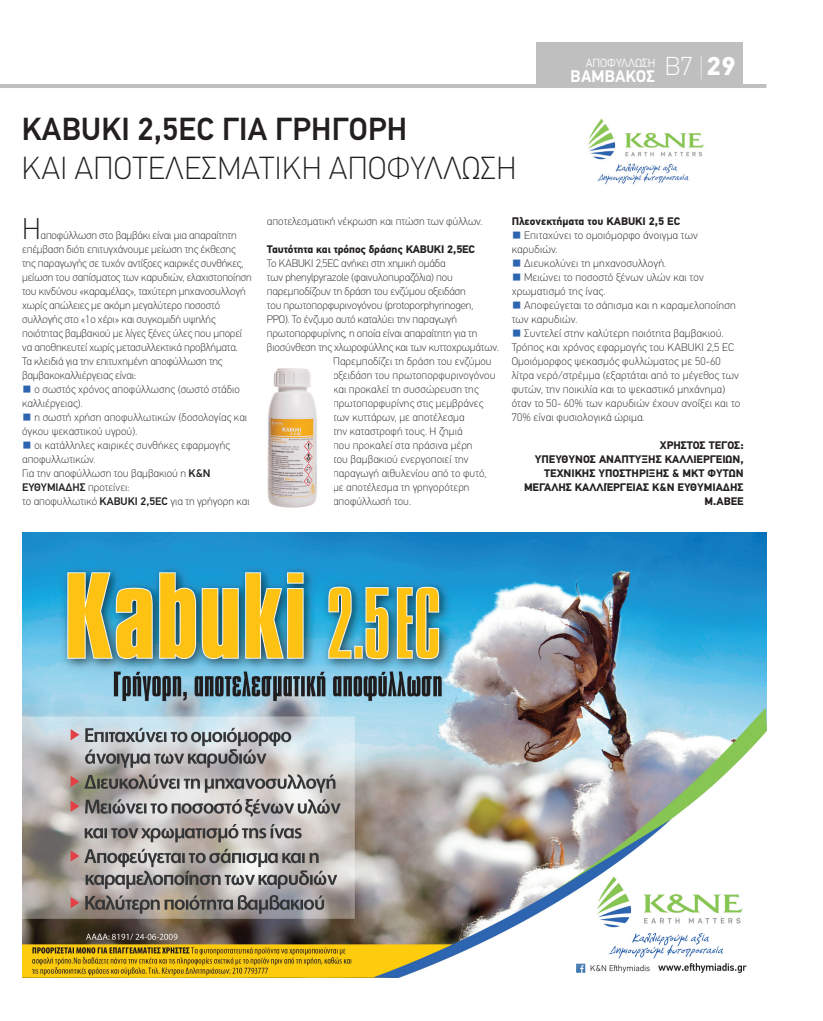
<style>
.page{position:relative;width:823px;height:1021px;background:#fff}
.page>*{position:absolute;margin:0;border:0;box-sizing:border-box;transform-origin:0 0}
.t1{font:100 32px "PF Din Text Pro";letter-spacing:.01em;color:#231f20}
.t2{font:500 32px "PF Din Text Pro";letter-spacing:.01em;color:#231f20}
.t3{font:100 30px "PF Din Text Pro";color:#231f20}
.t4{font:100 26px "PF Din Text Pro";color:#fff}
.t5{font:700 17px "PF Din Display Pro";letter-spacing:.005em;color:#fff}
.t6{font:300 12px "PF Din Display Pro";letter-spacing:.01em;color:#fff}
.t7{font:100 11px/14px "PF Din Text Pro";letter-spacing:.01em;color:#231f20}
.t8{font:100 11px/14px "PF Din Text Pro";letter-spacing:-.01em;color:#231f20}
.t9{font:700 11px/14px "PF Din Text Pro";color:#231f20;text-align:right}
.s1{font-style:inherit}
.s2{font-weight:700}
.s3{color:#2e65b0}
.s4{font-weight:500}
</style>
<div class="page">
<hr style="left:0;top:84px;width:765px;height:4px;background:#c0bfbf">
<img style="left:23px;top:532px;width:742px;height:445px">
<div style="left:536px;top:43px;width:206px;height:42px;background:#c0bfbf"></div>
<img style="left:588px;top:118px;width:116px;height:67px">
<img style="left:267px;top:368px;width:50px;height:139px">
<h1 class="t2" style="left:22px;top:109px;width:386px">KABUKI 2,5EC ΓΙΑ ΓΡΉΓΟΡΗ</h1>
<h1 class="t1" style="left:22px;top:149px;width:496px">ΚΑΙ ΑΠΟΤΕΛΕΣΜΑΤΙΚΉ ΑΠΟΦΎΛΛΩΣΗ</h1>
<p class="t6" style="left:585px;top:56px;width:71px">ΑΠΟΦΥΛΛΩΣΗ</p>
<h3 class="t5" style="left:570px;top:66px;width:86px">ΒΑΜΒΑΚΟΣ</h3>
<h3 class="t4" style="left:664px;top:51px;width:73px">B7 <span class="s1">|</span><span class="s2">29</span></h3>
<h2 class="t3" style="left:22px;top:211px;width:20px">H</h2>
<p class="t8" style="left:22px;top:228px;width:231px;text-indent:18px">αποφύλλωση στο βαμβάκι είναι μια απαραίτητη επέμβαση διότι επιτυγχάνουμε μείωση της έκθεσης της παραγωγής σε τυχόν αντίξοες καιρικές συνθήκες, μείωση του σαπίσματος των καρυδιών, ελαχιστοποίηση του κινδύνου «καραμέλας», ταχύτερη μηχανοσυλλογή χωρίς απώλειες με ακόμη μεγαλύτερο ποσοστό συλλογής στο «1ο χέρι» και συγκομιδή υψηλής ποιότητας βαμβακιού με λίγες ξένες ύλες που μπορεί να αποθηκευτεί χωρίς μετασυλλεκτικά προβλήματα.<br>Τα κλειδιά για την επιτυχημένη αποφύλλωση της βαμβακοκαλλιέργειας είναι:</p>
<p class="t7" style="left:22px;top:382px;width:219px"><span class="s3">■</span> ο σωστός χρόνος αποφύλλωσης (σωστό στάδιο καλλιέργειας).</p>
<p class="t7" style="left:22px;top:410px;width:226px"><span class="s3">■</span> η σωστή χρήση αποφυλλωτικών (δοσολογίας και όγκου ψεκαστικού υγρού).</p>
<p class="t7" style="left:22px;top:438px;width:229px"><span class="s3">■</span> οι κατάλληλες καιρικές συνθήκες εφαρμογής αποφυλλωτικών.<br>Για την αποφύλλωση του βαμβακιού η <span class="s4">Κ&amp;Ν ΕΥΘΥΜΙΑΔΗΣ</span> προτείνει:<br>το αποφυλλωτικό <span class="s4">KABUKI 2,5EC</span> για τη γρήγορη και</p>
<p class="t7" style="left:267px;top:214px;width:217px">αποτελεσματική νέκρωση και πτώση των φύλλων.</p>
<p class="t9" style="left:267px;top:242px;width:210px">Ταυτότητα και τρόπος δράσης KABUKI 2,5EC</p>
<p class="t8" style="left:267px;top:256px;width:180px">Το KABUKI 2,5EC ανήκει στη χημική ομάδα</p>
<p class="t8" style="left:267px;top:270px;width:187px">των phenylpyrazole (φαινυλοπυραζόλια) που</p>
<p class="t8" style="left:267px;top:284px;width:200px">παρεμποδίζουν τη δράση του ενζύμου οξειδάση</p>
<p class="t8" style="left:267px;top:298px;width:208px">του πρωτοπορφυρινογόνου (protoporphyrinogen,</p>
<p class="t8" style="left:267px;top:312px;width:191px">PPO). Το ένζυμο αυτό καταλύει την παραγωγή</p>
<p class="t8" style="left:267px;top:326px;width:212px">πρωτοπορφυρίνης, η οποία είναι απαραίτητη για τη</p>
<p class="t8" style="left:267px;top:340px;width:233px">βιοσύνθεση της χλωροφύλλης και των κυττοχρωμάτωv.</p>
<p class="t7" style="left:333px;top:354px;width:160px">Παρεμποδίζει τη δράση του ενζύμου</p>
<p class="t7" style="left:333px;top:368px;width:164px">οξειδάση του πρωτοπορφυρινογόνου</p>
<p class="t7" style="left:333px;top:382px;width:147px">και προκαλεί τη συσσώρευση της</p>
<p class="t7" style="left:333px;top:396px;width:152px">πρωτοπορφυρίνης στις μεμβράνες</p>
<p class="t7" style="left:333px;top:410px;width:133px">των κυττάρων, με αποτέλεσμα</p>
<p class="t7" style="left:333px;top:424px;width:131px">την καταστροφή τους. Η ζημιά</p>
<p class="t7" style="left:333px;top:438px;width:141px">που προκαλεί στα πράσινα μέρη</p>
<p class="t7" style="left:333px;top:452px;width:137px">του βαμβακιού ενεργοποιεί την</p>
<p class="t7" style="left:333px;top:466px;width:155px">παραγωγή αιθυλενίου από το φυτό,</p>
<p class="t7" style="left:333px;top:480px;width:138px">με αποτέλεσμα τη γρηγορότερη</p>
<p class="t7" style="left:333px;top:494px;width:79px">αποφύλλωσή του.</p>
<p class="t9" style="left:511px;top:214px;width:170px">Πλεονεκτήματα του KABUKI 2,5 EC</p>
<p class="t7" style="left:511px;top:228px;width:188px"><span class="s3">■</span> Επιταχύνει το ομοιόμορφο άνοιγμα των καρυδιών.</p>
<p class="t7" style="left:511px;top:256px;width:156px"><span class="s3">■</span> Διευκολύνει τη μηχανοσυλλογή.</p>
<p class="t7" style="left:511px;top:270px;width:193px"><span class="s3">■</span> Μειώνει το ποσοστό ξένων υλών και τον χρωματισμό της ίνας.</p>
<p class="t7" style="left:511px;top:298px;width:225px"><span class="s3">■</span> Αποφεύγεται το σάπισμα και η καραμελοποίηση των καρυδιών.</p>
<p class="t7" style="left:511px;top:326px;width:230px"><span class="s3">■</span> Συντελεί στην καλύτερη ποιότητα βαμβακιού.<br>Τρόπος και χρόνος εφαρμογής του KABUKI 2,5 EC Ομοιόμορφος ψεκασμός φυλλώματος με 50-60 λίτρα νερό/στρέμμα (εξαρτάται από το μέγεθος των φυτών, την ποικιλία και το ψεκαστικό μηχάνημα) όταν το 50- 60% των καρυδιών έχουν ανοίξει και το 70% είναι φυσιολογικά ώριμα.</p>
<p class="t9" style="left:523px;top:438px;width:221px">ΧΡΗΣΤΟΣ ΤΕΓΟΣ:<br>ΥΠΕΥΘΥΝΟΣ ΑΝΑΠΤΥΞΗΣ ΚΑΛΛΙΕΡΓΕΙΩΝ,<br>ΤΕΧΝΙΚΗΣ ΥΠΟΣΤΗΡΙΞΗΣ &amp; MKT ΦΥΤΩΝ<br>ΜΕΓΑΛΗΣ ΚΑΛΛΙΈΡΓΕΙΑΣ Κ&amp;Ν ΕΥΘΥΜΙΑΔΗΣ<br>Μ.ΑΒΕΕ</p>
</div>
